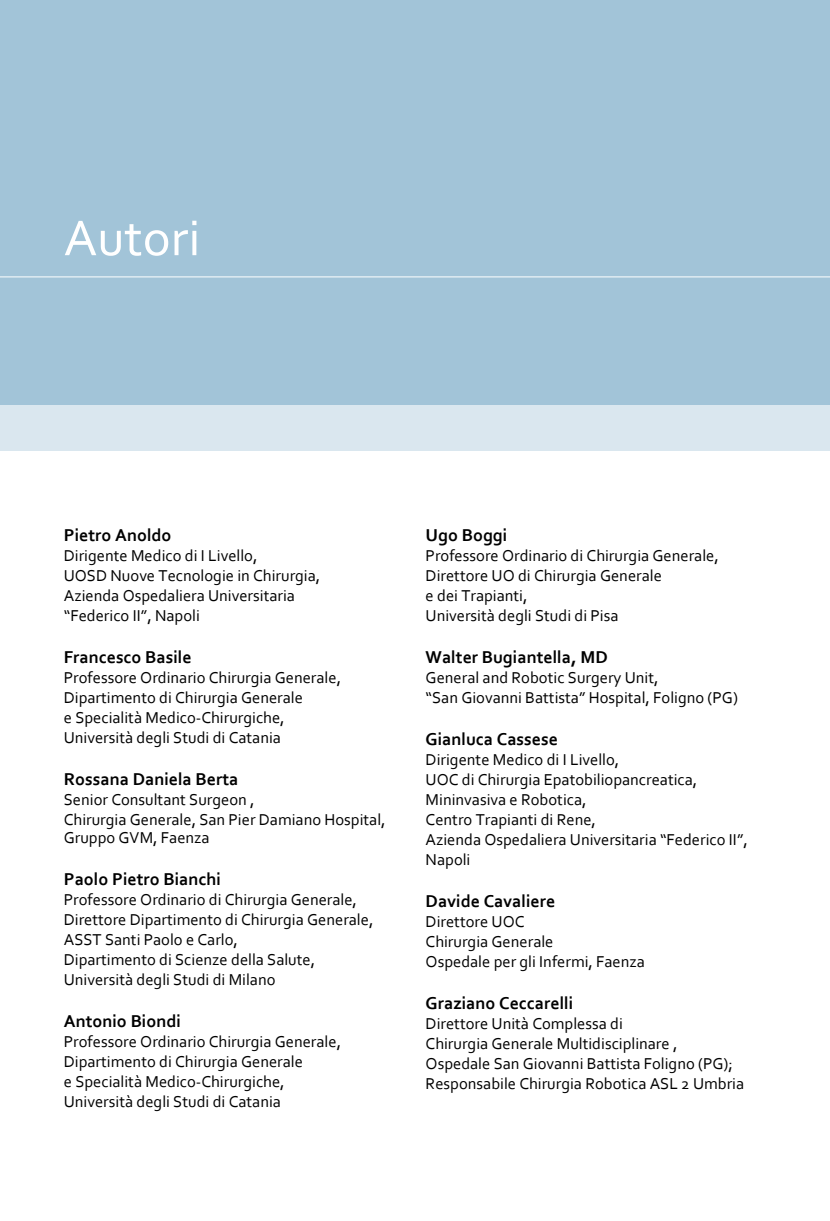
<style>
.page{position:relative;width:830px;height:1221px;background:#fff}
.page>*{position:absolute;margin:0;border:0;box-sizing:border-box;transform-origin:0 0}
.t1{font:52.5px "Corbel";color:#fff}
.t2{font:700 18px "Corbel";color:#000}
.t3{font:16.5px/20.1px "Corbel";color:#000}
</style>
<div class="page">
<div style="left:0;top:0;width:829px;height:404px;background:#a2c4d8"></div>
<div style="left:0;top:404px;width:829px;height:47px;background:#dae7ef"></div>
<hr style="left:0;top:276px;width:829px;height:1px;background:#fff">
<h1 class="t1" style="left:64px;top:205px;width:138px">Autori</h1>
<p class="t2" style="left:64px;top:523px;width:109px">Pietro Anoldo</p>
<p class="t3" style="left:64px;top:545px;width:258px">Dirigente Medico di I Livello,<br>UOSD Nuove Tecnologie in Chirurgia,<br>Azienda Ospedaliera Universitaria “Federico II”, Napoli</p>
<p class="t2" style="left:64px;top:645px;width:129px">Francesco Basile</p>
<p class="t3" style="left:64px;top:667px;width:278px">Professore Ordinario Chirurgia Generale, Dipartimento di Chirurgia Generale<br>e Specialità Medico-Chirurgiche, Università degli Studi di Catania</p>
<p class="t2" style="left:64px;top:767px;width:176px">Rossana Daniela Berta</p>
<p class="t3" style="left:64px;top:789px;width:323px">Senior Consultant Surgeon ,<br>Chirurgia Generale, San Pier Damiano Hospital,</p>
<p class="t3" style="left:64px;top:827px;width:147px">Gruppo GVM, Faenza</p>
<p class="t2" style="left:64px;top:867px;width:159px">Paolo Pietro Bianchi</p>
<p class="t3" style="left:64px;top:888px;width:311px">Professore Ordinario di Chirurgia Generale, Direttore Dipartimento di Chirurgia Generale, ASST Santi Paolo e Carlo,<br>Dipartimento di Scienze della Salute, Università degli Studi di Milano</p>
<p class="t2" style="left:64px;top:1009px;width:118px">Antonio Biondi</p>
<p class="t3" style="left:64px;top:1030px;width:278px">Professore Ordinario Chirurgia Generale, Dipartimento di Chirurgia Generale<br>e Specialità Medico-Chirurgiche, Università degli Studi di Catania</p>
<p class="t2" style="left:425px;top:523px;width:83px">Ugo Boggi</p>
<p class="t3" style="left:425px;top:545px;width:294px">Professore Ordinario di Chirurgia Generale,<br>Direttore UO di Chirurgia Generale<br>e dei Trapianti,<br>Università degli Studi di Pisa</p>
<p class="t2" style="left:425px;top:645px;width:183px">Walter Bugiantella, MD</p>
<p class="t3" style="left:425px;top:667px;width:314px">General and Robotic Surgery Unit,<br>“San Giovanni Battista” Hospital, Foligno (PG)</p>
<p class="t2" style="left:425px;top:727px;width:134px">Gianluca Cassese</p>
<p class="t3" style="left:425px;top:748px;width:323px">Dirigente Medico di I Livello,<br>UOC di Chirurgia Epatobiliopancreatica,<br>Mininvasiva e Robotica,<br>Centro Trapianti di Rene,<br>Azienda Ospedaliera Universitaria “Federico II”,<br>Napoli</p>
<p class="t2" style="left:425px;top:889px;width:131px">Davide Cavaliere</p>
<p class="t3" style="left:425px;top:910px;width:221px">Direttore UOC<br>Chirurgia Generale<br>Ospedale per gli Infermi, Faenza</p>
<p class="t2" style="left:425px;top:991px;width:149px">Graziano Ceccarelli</p>
<p class="t3" style="left:425px;top:1012px;width:320px">Direttore Unità Complessa di<br>Chirurgia Generale Multidisciplinare , Ospedale San Giovanni Battista Foligno (PG); Responsabile Chirurgia Robotica ASL 2 Umbria</p>
</div>
